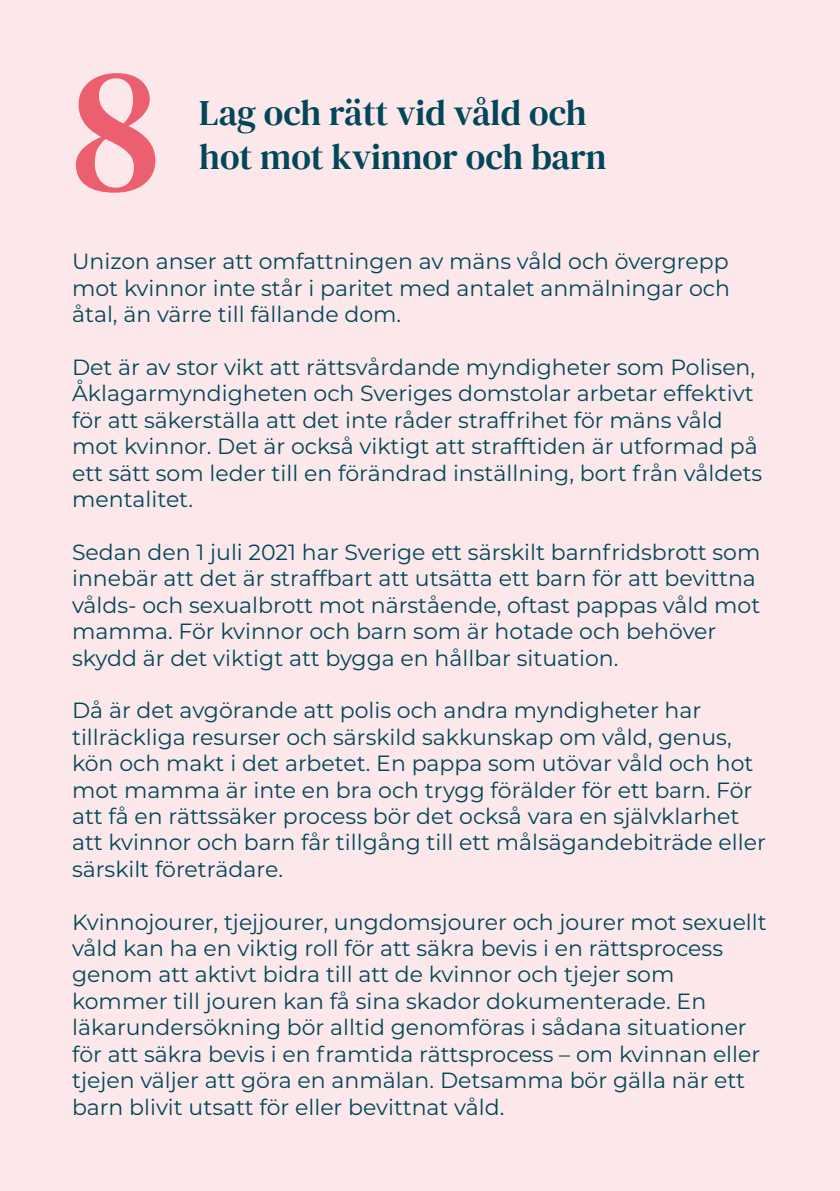
<style>
.page{position:relative;width:840px;height:1191px;background:#fff}
.page>*{position:absolute;margin:0;border:0;box-sizing:border-box;transform-origin:0 0}
.t1{font:180px "DM Serif Text";color:#eb5f6f}
.t2{font:36px "DM Serif Text";color:#00475a}
.t3{font:22px/26.4px "Montserrat";color:#00475a}
</style>
<div class="page">
<div style="left:0;top:0;width:839px;height:1191px;background:#fce7ea"></div>
<p class="t1" style="left:71px;top:25px;width:91px">8</p>
<p class="t2" style="left:199px;top:92px;width:388px">Lag och rätt vid våld och</p>
<p class="t2" style="left:199px;top:136px;width:408px">hot mot kvinnor och barn</p>
<p class="t3" style="left:72px;top:248px;width:659px;text-align:justify">Unizon anser att omfattningen av mäns våld och övergrepp mot kvinnor inte står i paritet med antalet anmälningar och åtal, än värre till fällande dom.</p>
<p class="t3" style="left:72px;top:353px;width:691px">Det är av stor vikt att rättsvårdande myndigheter som Polisen, Åklagarmyndigheten och Sveriges domstolar arbetar effektivt för att säkerställa att det inte råder straffrihet för mäns våld mot kvinnor. Det är också viktigt att strafftiden är utformad på ett sätt som leder till en förändrad inställning, bort från våldets mentalitet.</p>
<p class="t3" style="left:72px;top:538px;width:689px">Sedan den 1 juli 2021 har Sverige ett särskilt barnfridsbrott som innebär att det är straffbart att utsätta ett barn för att bevittna vålds- och sexualbrott mot närstående, oftast pappas våld mot mamma. För kvinnor och barn som är hotade och behöver skydd är det viktigt att bygga en hållbar situation.</p>
<p class="t3" style="left:72px;top:696px;width:695px">Då är det avgörande att polis och andra myndigheter har tillräckliga resurser och särskild sakkunskap om våld, genus, kön och makt i det arbetet. En pappa som utövar våld och hot mot mamma är inte en bra och trygg förälder för ett barn. För att få en rättssäker process bör det också vara en självklarhet att kvinnor och barn får tillgång till ett målsägandebiträde eller särskilt företrädare.</p>
<p class="t3" style="left:72px;top:908px;width:695px">Kvinnojourer, tjejjourer, ungdomsjourer och jourer mot sexuellt våld kan ha en viktig roll för att säkra bevis i en rättsprocess genom att aktivt bidra till att de kvinnor och tjejer som kommer till jouren kan få sina skador dokumenterade. En läkarundersökning bör alltid genomföras i sådana situationer för att säkra bevis i en framtida rättsprocess – om kvinnan eller tjejen väljer att göra en anmälan. Detsamma bör gälla när ett barn blivit utsatt för eller bevittnat våld.</p>
</div>
